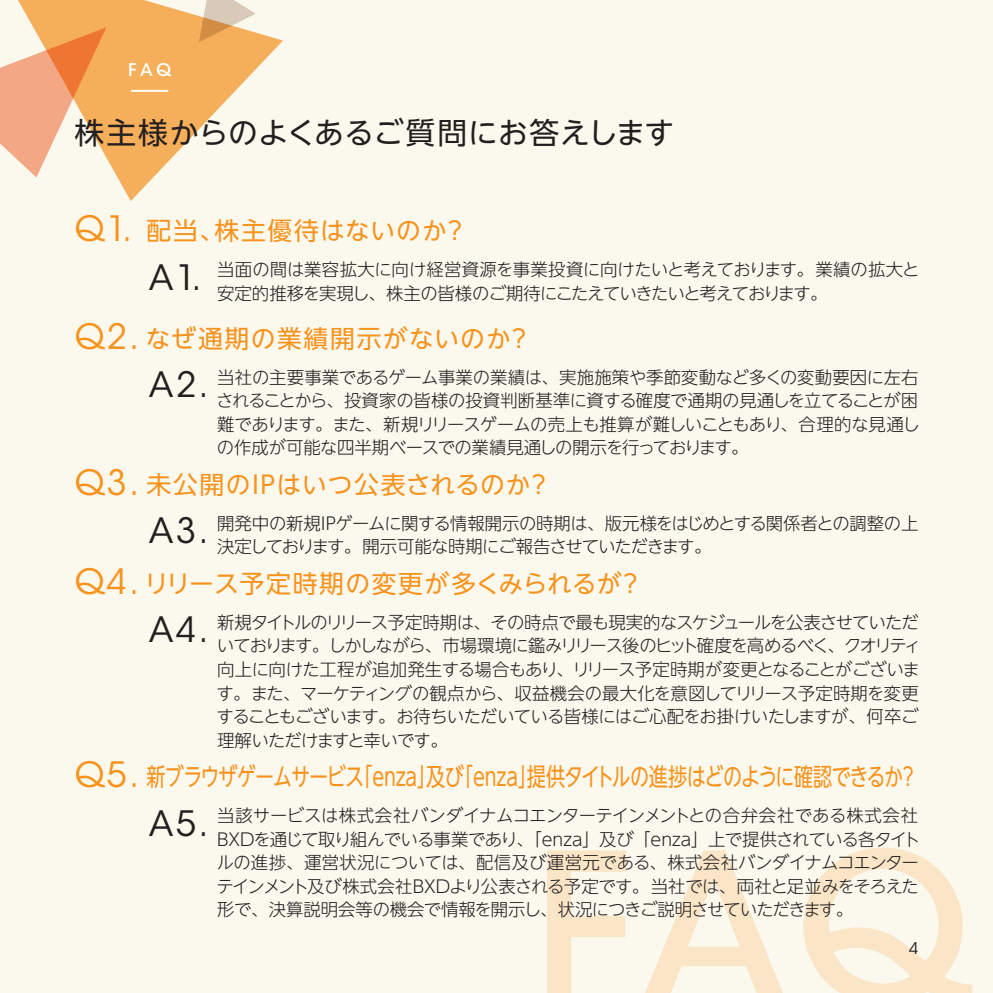
<style>
.page{position:relative;width:993px;height:993px;background:#fff}
.page>*{position:absolute;margin:0;border:0;box-sizing:border-box;transform-origin:0 0}
.t1{font:29.75px "UD Shin Go NT Pro";letter-spacing:.01em;color:#231f20}
.t2{font:24.85px "UD Shin Go NT Pro";letter-spacing:-.04em;color:#f7931d;scale:.77 1}
.t3{font:24.85px "UD Shin Go NT Pro";letter-spacing:.05em;color:#f7931d}
.t4{font:24.85px "UD Shin Go NT Pro";color:#f7931d}
.t5{font:24.85px "UD Shin Go NT Pro";letter-spacing:.055em;color:#f7931d}
.t6{font:300 17.32px/23.6px "UD Shin Go NT Pro";letter-spacing:-.035em;color:#231f20}
.t7{font:300 17.32px/23.6px "UD Shin Go NT Pro";letter-spacing:-.015em;color:#231f20}
.t8{font:500 17.32px "ITC Avant Garde Std";color:#fff}
.t9{font:16.1px "ITC Avant Garde Std";color:#231f20}
.s1{font-family:"ITC Avant Garde Std";font-size:34.65px}
.s2{font-family:"ITC Avant Garde Std";font-weight:400;font-size:34.65px}
</style>
<div class="page">
<div style="left:0;top:0;width:992px;height:992px;background:#fbf8ed"></div>
<svg style="left:547px;top:847px;width:424px;height:145px"></svg>
<svg style="left:18px;top:0;width:265px;height:201px;fill:#f5ae59"></svg>
<svg style="left:0;top:27px;width:106px;height:150px"></svg>
<svg style="left:199px;top:0;width:57px;height:42px"></svg>
<hr style="left:131px;top:90px;width:37px;height:2px;background:#fff">
<p class="t8" style="left:128px;top:59px;width:45px">FAQ</p>
<h1 class="t1" style="left:74px;top:109px;width:601px">株主様からのよくあるご質問にお答えします</h1>
<h2 class="t3" style="left:74px;top:211px;width:394px"><span class="s1">Q1.</span> 配当、株主優待はないのか？</h2>
<p class="t7" style="left:217px;top:257px;width:703px;text-indent:-68px"><span class="s2">A1.</span> 当面の間は業容拡大に向け経営資源を事業投資に向けたいと考えております。業績の拡大と安定的推移を実現し、株主の皆様のご期待にこたえていきたいと考えております。</p>
<h2 class="t5" style="left:74px;top:318px;width:458px"><span class="s1">Q2.</span> なぜ通期の業績開示がないのか？</h2>
<p class="t6" style="left:216px;top:364px;width:704px;text-align:justify;text-indent:-67px"><span class="s2">A2.</span> 当社の主要事業であるゲーム事業の業績は、実施施策や季節変動など多くの変動要因に左右されることから、投資家の皆様の投資判断基準に資する確度で通期の見通しを立てることが困難であります。また、新規リリースゲームの売上も推算が難しいこともあり、合理的な見通しの作成が可能な四半期ベースでの業績見通しの開示を行っております。</p>
<h2 class="t3" style="left:74px;top:464px;width:478px"><span class="s1">Q3.</span> 未公開のIPはいつ公表されるのか？</h2>
<p class="t6" style="left:217px;top:510px;width:702px;text-indent:-68px"><span class="s2">A3.</span> 開発中の新規IPゲームに関する情報開示の時期は、版元様をはじめとする関係者との調整の上決定しております。開示可能な時期にご報告させていただきます。</p>
<h2 class="t4" style="left:74px;top:563px;width:570px"><span class="s1">Q4.</span> リリース予定時期の変更が多くみられるが？</h2>
<p class="t6" style="left:216px;top:609px;width:706px;text-indent:-68px"><span class="s2">A4.</span> 新規タイトルのリリース予定時期は、その時点で最も現実的なスケジュールを公表させていただいております。しかしながら、市場環境に鑑みリリース後のヒット確度を高めるべく、クオリティ向上に向けた工程が追加発生する場合もあり、リリース予定時期が変更となることがございます。また、マーケティングの観点から、収益機会の最大化を意図してリリース予定時期を変更することもございます。お待ちいただいている皆様にはご心配をお掛けいたしますが、何卒ご理解いただけますと幸いです。</p>
<h2 class="t2" style="left:74px;top:756px;width:1096px"><span class="s1">Q5.</span> 新ブラウザゲームサービス「enza」及び「enza」提供タイトルの進捗はどのように確認できるか？</h2>
<p class="t6" style="left:216px;top:802px;width:705px;text-indent:-67px"><span class="s2">A5.</span> 当該サービスは株式会社バンダイナムコエンターテインメントとの合弁会社である株式会社BXDを通じて取り組んでいる事業であり、「enza」及び「enza」上で提供されている各タイトルの進捗、運営状況については、配信及び運営元である、株式会社バンダイナムコエンターテインメント及び株式会社BXDより公表される予定です。当社では、両社と足並みをそろえた形で、決算説明会等の機会で情報を開示し、状況につきご説明させていただきます。</p>
<p class="t9" style="left:908px;top:938px;width:11px">4</p>
</div>
